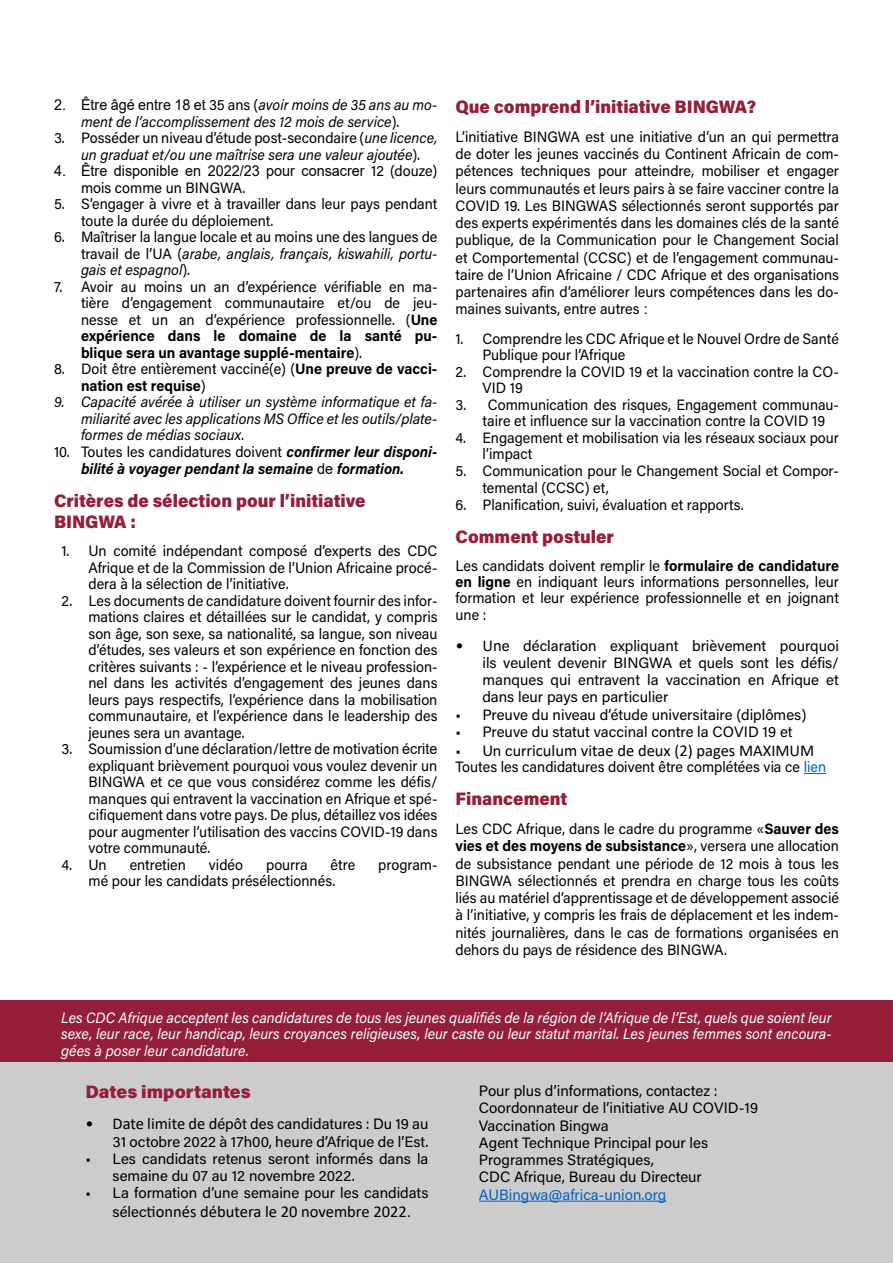
<style>
.page{position:relative;width:893px;height:1263px;background:#fff}
.page>*{position:absolute;margin:0;border:0;box-sizing:border-box;transform-origin:0 0}
.t1{font:900 18px/20.7px "Acumin Pro";color:#951f39;scale:.96 1}
.t2{font:900 18px "Acumin Pro";color:#951f39}
.t3{font:16.5px "Calibri";color:#000}
.t4{font:15px/16.5px "Acumin Pro";color:#000;text-align:justify;scale:.96 1}
.t5{font:15px/17.2px "Acumin Pro";color:#000}
.t6{font:italic 15px/16.5px "Acumin Pro";color:#000;scale:.96 1}
.t7{font:italic 15px/16.5px "Acumin Pro";color:#fff;text-align:justify;scale:.96 1}
.t8{font:italic 700 15px/17.2px "Acumin Pro";color:#000;text-align:center;scale:.96 1}
.t9{font:15px "Arial";color:#000;scale:.96 1}
.t10{font:15px "Acumin Pro";color:#0563c1}
.s1{font-family:"Arial";font-style:normal}
.s2{font-style:normal}
.s3{font-family:"Acumin Pro"}
.s4{font-style:italic}
.s5{font-weight:700}
.s6{font-weight:400;font-style:normal}
.s7{font-family:"Arial";font-weight:400;font-style:normal}
.s8{font-family:"Arial"}
.s9{font-family:"Calibri";font-size:16.5px}
.s10{font-family:"Acumin Pro";font-size:15px}
.s11{color:#0563c1}
</style>
<div class="page">
<div style="left:0;top:1054px;width:893px;height:209px;background:#ccc"></div>
<div style="left:0;top:1000px;width:893px;height:62px;background:#951f39"></div>
<svg style="left:804px;top:773px;width:22px;height:1px"></svg>
<hr style="left:479px;top:1201px;width:187px;height:1px;background:#0563c1">
<p class="t6" style="left:81px;top:96px;width:373px;text-indent:-27px"><span class="s1">2. Être âgé entre 18 et</span> <span class="s2">35 ans (</span>avoir moins de 35 ans au mo&shy;ment de l’accomplissement des 12 mois de service<span class="s2">).</span></p>
<p class="t6" style="left:81px;top:129px;width:373px;text-indent:-27px"><span class="s2">3. Posséder un niveau d’étude post-secondaire (</span>une licence, un graduat et/ou une maîtrise sera une valeur ajoutée<span class="s2">).</span></p>
<p class="t9" style="left:54px;top:161px;width:401px">4. Être disponible en 2022/23 pour consacrer <span class="s3">12 (douze)</span></p>
<p class="t4" style="left:81px;top:179px;width:173px">mois comme un BINGWA.</p>
<p class="t4" style="left:81px;top:195px;width:373px;text-indent:-27px">5. S’engager à vivre et à travailler dans leur pays pendant toute la durée du déploiement.</p>
<p class="t4" style="left:81px;top:228px;width:373px;text-indent:-27px">6. Maîtriser la langue locale et au moins une des langues de travail de l’UA (<span class="s4">arabe, anglais, français, kiswahili, portu&shy;gais et espagnol</span>).</p>
<p class="t4" style="left:81px;top:278px;width:373px;text-indent:-27px">7. Avoir au moins un an d’expérience vérifiable en ma&shy;tière d’engagement communautaire et/ou de jeu&shy;nesse et un an d’expérience professionnelle. (<span class="s5">Une expérience dans le domaine de la santé pu&shy;blique sera un avantage supplé-mentaire</span>).</p>
<p class="t4" style="left:81px;top:360px;width:373px;text-indent:-27px">8. Doit être entièrement vacciné(e) (<span class="s5">Une preuve de vacci&shy;nation est requise</span>)</p>
<p class="t6" style="left:81px;top:393px;width:373px;text-align:justify;text-indent:-27px">9. Capacité avérée à utiliser un système informatique et fa&shy;miliarité avec les applications MS Office et les outils/plate&shy;formes de médias sociaux<span class="s2">.</span></p>
<p class="t8" style="left:54px;top:442px;width:401px"><span class="s6">10. Toutes les candidatures doivent</span> confirmer leur disponi&shy;bilité à voyager pendant la semaine <span class="s7">de</span> formation.</p>
<p class="t1" style="left:54px;top:489px;width:326px">Critères de sélection pour l’initiative<br>BINGWA :</p>
<p class="t4" style="left:88px;top:542px;width:365px;text-indent:-27px">1. Un comité indépendant composé d’experts des CDC Afrique et de la Commission de l’Union Africaine procé&shy;dera à la sélection de l’initiative.</p>
<p class="t4" style="left:88px;top:591px;width:365px;text-indent:-27px">2. Les documents de candidature doivent fournir des infor&shy;mations claires et détaillées sur le candidat, y compris son âge, son sexe, sa nationalité, sa langue, son niveau d’études, ses valeurs et son expérience en fonction des critères suivants : - l’expérience et le niveau profession&shy;nel dans les activités d’engagement des jeunes dans leurs pays respectifs, l’expérience dans la mobilisation communautaire, et l’expérience dans le leadership des jeunes sera un avantage.</p>
<p class="t4" style="left:88px;top:740px;width:365px;text-indent:-27px">3. Soumission d’une déclaration/lettre de motivation <span class="s8">écrite </span>expliquant brièvement pourquoi vous voulez devenir un BINGWA et ce que vous considérez comme les défis/ manques qui entravent la vaccination en Afrique et spé&shy;cifiquement dans votre pays. De plus, détaillez vos idées pour augmenter l’utilisation des vaccins COVID-19 dans votre communauté.</p>
<p class="t4" style="left:62px;top:855px;width:49px">4. Un</p>
<p class="t4" style="left:130px;top:855px;width:60px">entretien</p>
<p class="t4" style="left:209px;top:855px;width:37px">vidéo</p>
<p class="t4" style="left:266px;top:855px;width:45px">pourra</p>
<p class="t4" style="left:331px;top:855px;width:27px">être</p>
<p class="t4" style="left:378px;top:855px;width:63px">program-</p>
<p class="t4" style="left:88px;top:872px;width:259px">mé pour les candidats présélectionnés.</p>
<p class="t1" style="left:455px;top:95px;width:315px">Que comprend l’initiative BINGWA?</p>
<p class="t4" style="left:455px;top:127px;width:401px;line-height:17.2px">L’initiative BINGWA est une initiative d’un an qui permettra de doter les jeunes vaccinés du Continent Africain de com&shy;pétences techniques pour atteindre, mobiliser et engager leurs communautés et leurs pairs à se faire vacciner contre la COVID 19. Les BINGWAS sélectionnés seront supportés par des experts expérimentés dans les domaines clés de la santé publique, de la Communication pour le Changement Social et Comportemental (CCSC) et de l’engagement communau&shy;taire de l’Union Africaine / CDC Afrique et des organisations partenaires afin d’améliorer leurs compétences dans les do&shy;maines suivants, entre autres <span class="s8">:</span></p>
<p class="t4" style="left:482px;top:330px;width:373px;text-indent:-27px">1. Comprendre les CDC Afrique et le Nouvel Ordre de Santé<br>Publique pour l’Afrique</p>
<p class="t4" style="left:482px;top:363px;width:373px;text-indent:-27px">2. Comprendre la COVID 19 et la vaccination contre la CO-<br>VID 19</p>
<p class="t4" style="left:482px;top:396px;width:373px;text-indent:-27px">3. Communication des risques, Engagement communau&shy;taire et influence sur la vaccination contre la COVID 19</p>
<p class="t4" style="left:482px;top:429px;width:373px;text-indent:-27px">4. Engagement et mobilisation via les réseaux sociaux pour l’impact</p>
<p class="t4" style="left:482px;top:461px;width:373px;line-height:17.2px;text-indent:-27px">5. Communication pour le Changement Social et Compor&shy;temental (CCSC) et,</p>
<p class="t4" style="left:455px;top:496px;width:302px">6. Planification, suivi, évaluation et rapports.</p>
<p class="t1" style="left:455px;top:525px;width:167px">Comment postuler</p>
<p class="t4" style="left:455px;top:557px;width:401px">Les candidats doivent remplir le <span class="s5">formulaire de candidature en ligne</span> en indiquant leurs informations personnelles, leur formation et leur expérience professionnelle et en joignant une :</p>
<p class="t5" style="left:482px;top:636px;width:358px;text-align:justify;text-indent:-27px"><span class="s9">• Un</span>e déclaration expliquant brièvement pourquoi ils veulent devenir BINGWA et quels sont les défis/ manques qui entravent la vaccination en Afrique et dans leur pays en particulier</p>
<p class="t5" style="left:455px;top:705px;width:352px">• Preuve du niveau d’étude universitaire (diplômes)</p>
<p class="t5" style="left:455px;top:722px;width:339px">• Preuve du statut vaccinal contre la COVID 19 et</p>
<p class="t3" style="left:455px;top:739px;width:360px"><span class="s10">• Un cur</span>riculum vitae de deux (2) pages MAXIMUM</p>
<p class="t4" style="left:455px;top:758px;width:388px">Toutes les candidatures doivent être complétées via ce <span class="s11">lien</span></p>
<p class="t1" style="left:455px;top:787px;width:118px">Financement</p>
<p class="t4" style="left:455px;top:819px;width:401px;line-height:17.2px">Les CDC Afrique, dans le cadre du programme «<span class="s5">Sauver des vies et des moyens de subsistance</span>», versera une allocation de subsistance pendant une période de 12 mois à tous les BINGWA sélectionnés et prendra en charge tous les coûts liés au matériel d’apprentissage et de développement associé à l’initiative, y compris les frais de déplacement et les indem&shy;nités journalières, dans le cas de formations organisées en dehors du pays de résidence des BINGWA.</p>
<p class="t7" style="left:61px;top:1008px;width:804px">Les CDC Afrique acceptent les candidatures de tous les jeunes qualifiés de la région de l’Afrique de l’Est, quels que soient leur sexe, leur race, leur handicap, leurs croyances religieuses, leur caste ou leur statut marital. Les jeunes femmes sont encoura&shy;gées à poser leur candidature.</p>
<p class="t5" style="left:479px;top:1082px;width:281px">Pour plus d’informations, contactez :<br>Coordonnateur de l’initiative AU COVID-19<br>Vaccination Bingwa<br>Agent Technique Principal pour les Programmes Stratégiques,<br>CDC Afrique, Bureau du Directeur</p>
<p class="t10" style="left:479px;top:1184px;width:189px">AUBingwa@africa-union.org</p>
<p class="t2" style="left:86px;top:1079px;width:167px">Dates importantes</p>
<p class="t5" style="left:86px;top:1115px;width:344px;text-align:right"><span class="s9">• Date limite de d</span>épôt des candidatures : Du 19 au<br>31 octobre 2022 à 17h00, heure d’Afrique de l’Est.</p>
<p class="t5" style="left:113px;top:1149px;width:317px;text-indent:-27px">• Les candidats retenus seront informés dans la semaine du 07 au 12 novembre 2022.</p>
<p class="t5" style="left:86px;top:1184px;width:345px">• La formation d’une semaine pour les candidats</p>
<p class="t3" style="left:113px;top:1200px;width:300px"><span class="s10">sélec</span>tionnés débutera le 20 novembre 2022.</p>
</div>
